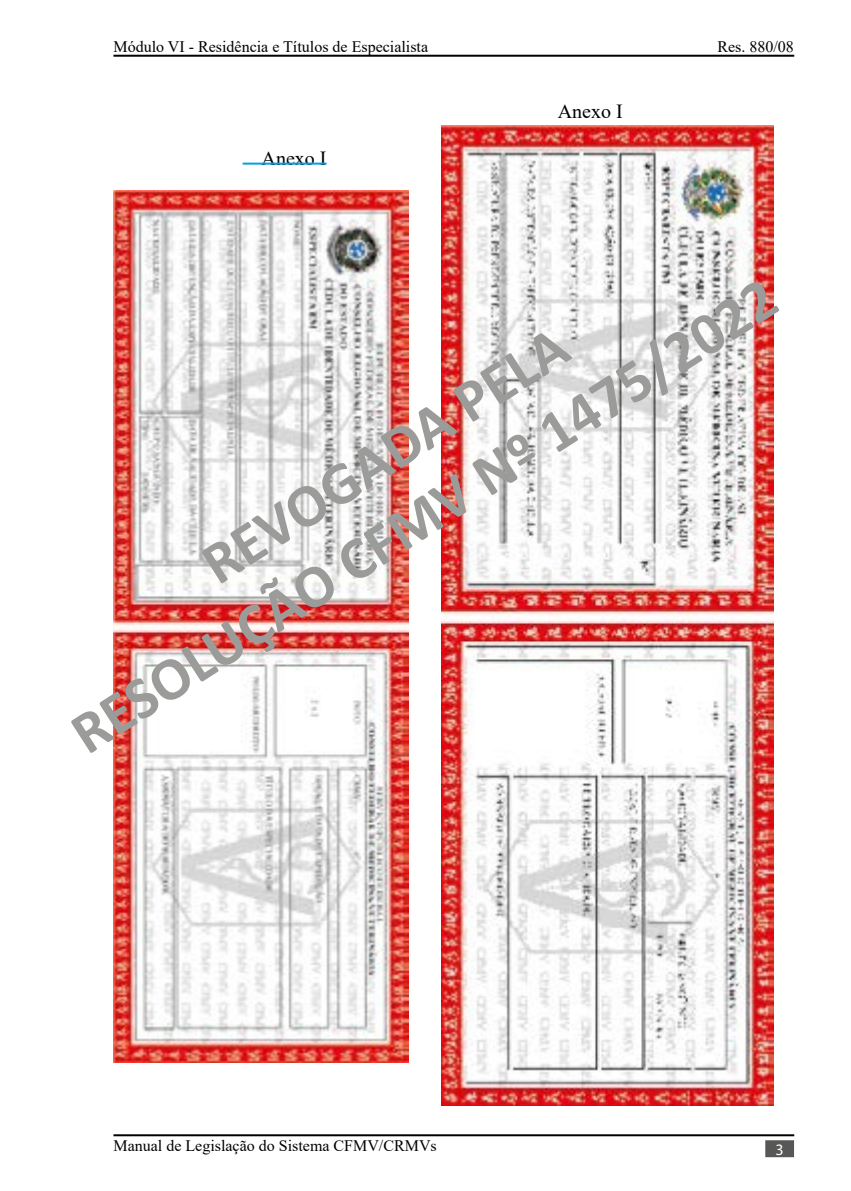
<style>
.page{position:relative;width:851px;height:1191px;background:#fff}
.page>*{position:absolute;margin:0;border:0;box-sizing:border-box;transform-origin:0 0}
.t1{font:700 60px/72px "Calibri";color:#9b9b9a;text-align:center}
.t2{font:20px "Times New Roman";color:#000}
.t3{font:16px "Times New Roman";color:#000}
.t4{font:16px "Myriad Pro";color:#fff}
</style>
<div class="page">
<hr style="left:113px;top:1134px;width:681px;height:2px;background:#000">
<hr style="left:113px;top:55px;width:681px;height:2px;background:#000">
<div style="left:765px;top:1140px;width:28px;height:17px;background:#575756;border:2px solid #575756"></div>
<img style="left:441px;top:126px;width:332px;height:979px">
<img style="left:113px;top:191px;width:295px;height:871px">
<hr style="left:242px;top:163px;width:84px;height:2px;background:#009fe3">
<p class="t3" style="left:113px;top:35px;width:316px">Módulo VI - Residência e Títulos de Especialista</p>
<p class="t3" style="left:717px;top:35px;width:78px">Res. 880/08</p>
<p class="t2" style="left:261px;top:144px;width:66px">Anexo I</p>
<p class="t2" style="left:557px;top:97px;width:66px">Anexo I</p>
<h1 class="t1" style="left:18px;top:649px;width:826px;rotate:-33deg">REVOGADA PELA<br>RESOLUÇÃO CFMV Nº 1475/2022</h1>
<p class="t3" style="left:113px;top:1134px;width:325px">Manual de Legislação do Sistema CFMV/CRMVs</p>
<p class="t4" style="left:775px;top:1139px;width:10px">3</p>
</div>
